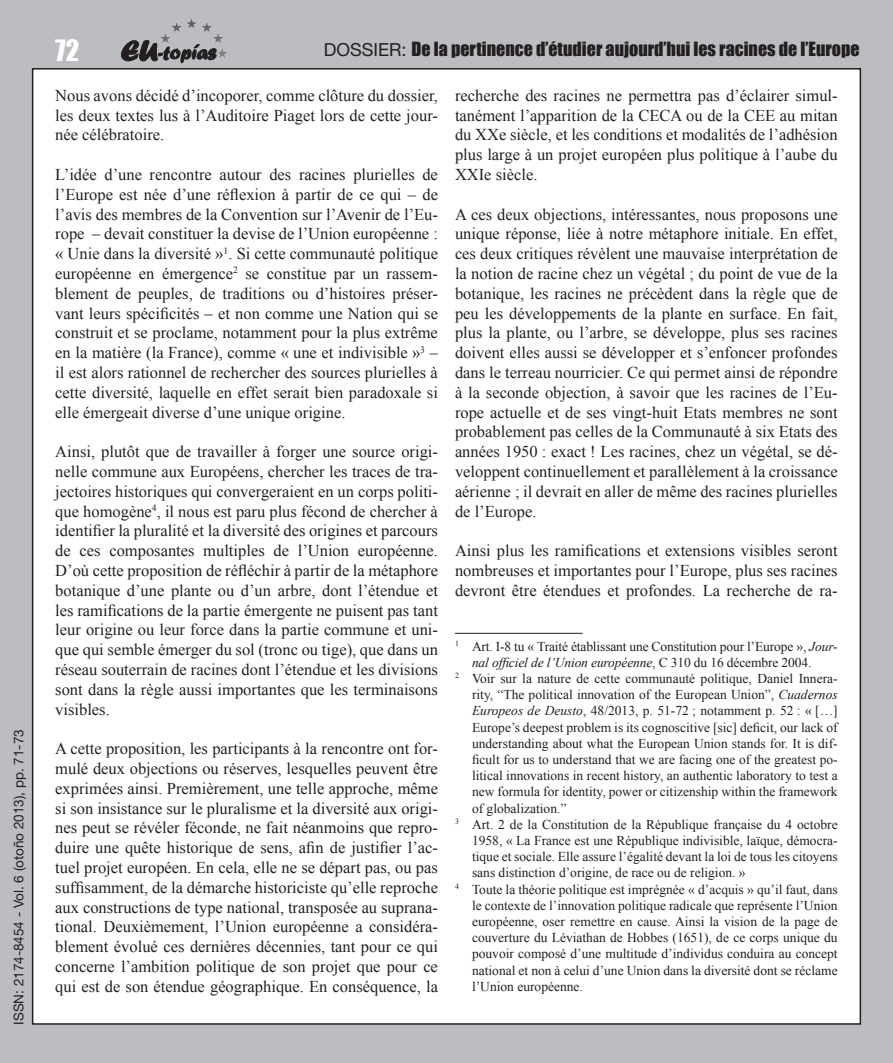
<style>
.page{position:relative;width:893px;height:1063px;background:#bcbdc0}
.page>*{position:absolute;margin:0;border:0;box-sizing:border-box;transform-origin:0 0}
.t1{font:27px "Impact";color:#fff}
.t2{font:18px "Impact";color:#231f20}
.t3{font:16.5px/19.8px "Times New Roman";color:#231f20;text-align:justify}
.t4{font:13.5px "Times New Roman";color:#231f20}
.t5{font:italic 13.5px "Times New Roman";letter-spacing:-.01em;color:#231f20}
.t6{font:13.5px "Helvetica Neue";color:#231f20}
.s1{font-family:"Helvetica Neue"}
.s2{font-style:italic}
.s3{font-style:normal}
</style>
<div class="page">
<div style="left:33px;top:69px;width:827px;height:955px;background:#fff"></div>
<svg style="left:121px;top:40px;width:95px;height:23px"></svg>
<hr style="left:161px;top:19px;width:66px;height:1px;background:#58595b">
<hr style="left:161px;top:20px;width:66px;height:1px;background:#59595c">
<hr style="left:161px;top:21px;width:66px;height:1px;background:#5a5a5d">
<hr style="left:161px;top:22px;width:66px;height:1px;background:#5c5c5f">
<hr style="left:161px;top:23px;width:66px;height:1px;background:#5d5d60">
<hr style="left:161px;top:24px;width:66px;height:1px;background:#5f5f62">
<hr style="left:161px;top:25px;width:66px;height:1px;background:#606063">
<hr style="left:161px;top:26px;width:66px;height:1px;background:#626265">
<hr style="left:161px;top:27px;width:66px;height:1px;background:#636366">
<hr style="left:161px;top:28px;width:66px;height:1px;background:#646467">
<hr style="left:161px;top:29px;width:66px;height:1px;background:#656568">
<hr style="left:161px;top:30px;width:66px;height:1px;background:#666669">
<hr style="left:161px;top:31px;width:66px;height:1px;background:#67676a">
<hr style="left:161px;top:32px;width:66px;height:1px;background:#68686b">
<hr style="left:161px;top:33px;width:66px;height:1px;background:#696a6d">
<hr style="left:161px;top:34px;width:66px;height:1px;background:#6a6b6e">
<hr style="left:161px;top:35px;width:66px;height:1px;background:#6c6c6f">
<hr style="left:161px;top:36px;width:66px;height:1px;background:#6c6d70">
<hr style="left:161px;top:37px;width:66px;height:1px;background:#6e6f72">
<hr style="left:161px;top:38px;width:66px;height:1px;background:#6f7073">
<hr style="left:161px;top:39px;width:66px;height:1px;background:#707174">
<hr style="left:161px;top:40px;width:66px;height:1px;background:#717275">
<hr style="left:161px;top:41px;width:66px;height:1px;background:#727376">
<hr style="left:161px;top:42px;width:66px;height:1px;background:#737477">
<hr style="left:161px;top:43px;width:66px;height:1px;background:#747578">
<hr style="left:161px;top:44px;width:66px;height:1px;background:#75777a">
<hr style="left:161px;top:45px;width:66px;height:1px;background:#76787b">
<hr style="left:161px;top:46px;width:66px;height:1px;background:#78797c">
<hr style="left:161px;top:47px;width:66px;height:1px;background:#787a7d">
<hr style="left:161px;top:48px;width:66px;height:1px;background:#7a7c7f">
<hr style="left:161px;top:49px;width:66px;height:1px;background:#7b7d80">
<hr style="left:161px;top:50px;width:66px;height:1px;background:#7b7d80">
<hr style="left:161px;top:51px;width:66px;height:1px;background:#7d7f82">
<hr style="left:161px;top:52px;width:66px;height:1px;background:#7e8083">
<hr style="left:161px;top:53px;width:66px;height:1px;background:#7f8184">
<hr style="left:161px;top:54px;width:66px;height:1px;background:#818386">
<hr style="left:161px;top:55px;width:66px;height:1px;background:#818386">
<hr style="left:161px;top:56px;width:66px;height:1px;background:#828487">
<hr style="left:161px;top:57px;width:66px;height:1px;background:#848689">
<hr style="left:455px;top:633px;width:128px;height:1px;background:#231f20">
<p class="t6" style="left:11px;top:1025px;width:297px;rotate:-90deg">ISSN: 2174-8454 - Vol. 6 (otoño 2013), pp. 71-73</p>
<h1 class="t1" style="left:55px;top:29px;width:26px">72</h1>
<p class="t2" style="left:324px;top:35px;width:537px"><span class="s1">DOSSIER:</span> De la pertinence d’étudier aujourd’hui les racines de l’Europe</p>
<p class="t3" style="left:55px;top:85px;width:384px">Nous avons décidé d’incoporer, comme clôture du dossier, les deux textes lus à l’Auditoire Piaget lors de cette jour&shy;née célébratoire.</p>
<p class="t3" style="left:55px;top:164px;width:384px">L’idée d’une rencontre autour des racines plurielles de l’Europe est née d’une réflexion à partir de ce qui – de l’avis des membres de la Convention sur l’Avenir de l’Eu&shy;rope – devait constituer la devise de l’Union européenne : « Unie dans la diversité »<sup>1</sup>. Si cette communauté politique européenne en émergence<sup>2</sup> se constitue par un rassem&shy;blement de peuples, de traditions ou d’histoires préser&shy;vant leurs spécificités – et non comme une Nation qui se construit et se proclame, notamment pour la plus extrême en la matière (la France), comme « une et indivisible »<sup>3</sup> – il est alors rationnel de rechercher des sources plurielles à cette diversité, laquelle en effet serait bien paradoxale si elle émergeait diverse d’une unique origine.</p>
<p class="t3" style="left:55px;top:441px;width:384px">Ainsi, plutôt que de travailler à forger une source origi&shy;nelle commune aux Européens, chercher les traces de tra&shy;jectoires historiques qui convergeraient en un corps politi&shy;que homogène<sup>4</sup>, il nous est paru plus fécond de chercher à identifier la pluralité et la diversité des origines et parcours de ces composantes multiples de l’Union européenne.<br>D’où cette proposition de réfléchir à partir de la métaphore botanique d’une plante ou d’un arbre, dont l’étendue et les ramifications de la partie émergente ne puisent pas tant leur origine ou leur force dans la partie commune et uni&shy;que qui semble émerger du sol (tronc ou tige), que dans un réseau souterrain de racines dont l’étendue et les divisions sont dans la règle aussi importantes que les terminaisons visibles.</p>
<p class="t3" style="left:55px;top:738px;width:384px">A cette proposition, les participants à la rencontre ont for&shy;mulé deux objections ou réserves, lesquelles peuvent être exprimées ainsi. Premièrement, une telle approche, même si son insistance sur le pluralisme et la diversité aux origi&shy;nes peut se révéler féconde, ne fait néanmoins que repro&shy;duire une quête historique de sens, afin de justifier l’ac&shy;tuel projet européen. En cela, elle ne se départ pas, ou pas suffisamment, de la démarche historiciste qu’elle reproche aux constructions de type national, transposée au suprana&shy;tional. Deuxièmement, l’Union européenne a considéra&shy;blement évolué ces dernières décennies, tant pour ce qui concerne l’ambition politique de son projet que pour ce qui est de son étendue géographique. En conséquence, la</p>
<p class="t3" style="left:455px;top:85px;width:384px">recherche des racines ne permettra pas d’éclairer simul&shy;tanément l’apparition de la CECA ou de la CEE au mitan du XXe siècle, et les conditions et modalités de l’adhésion plus large à un projet européen plus politique à l’aube du XXIe siècle.</p>
<p class="t3" style="left:455px;top:204px;width:384px">A ces deux objections, intéressantes, nous proposons une unique réponse, liée à notre métaphore initiale. En effet, ces deux critiques révèlent une mauvaise interprétation de la notion de racine chez un végétal ; du point de vue de la botanique, les racines ne précèdent dans la règle que de peu les développements de la plante en surface. En fait, plus la plante, ou l’arbre, se développe, plus ses racines doivent elles aussi se développer et s’enfoncer profondes dans le terreau nourricier. Ce qui permet ainsi de répondre à la seconde objection, à savoir que les racines de l’Eu&shy;rope actuelle et de ses vingt-huit Etats membres ne sont probablement pas celles de la Communauté à six Etats des années 1950 : exact ! Les racines, chez un végétal, se dé&shy;veloppent continuellement et parallèlement à la croissance aérienne ; il devrait en aller de même des racines plurielles de l’Europe.</p>
<p class="t3" style="left:455px;top:540px;width:384px">Ainsi plus les ramifications et extensions visibles seront nombreuses et importantes pour l’Europe, plus ses racines devront être étendues et profondes. La recherche de ra-</p>
<p class="t4" style="left:455px;top:637px;width:384px"><sup>1</sup> Art. I-8 tu « Traité établissant une Constitution pour l’Europe », <span class="s2">Jour-</span></p>
<p class="t5" style="left:472px;top:653px;width:341px">nal officiel de l’Union européenne<span class="s3">, C 310 du 16 décembre 2004.</span></p>
<p class="t4" style="left:455px;top:669px;width:384px"><sup>2</sup> Voir sur la nature de cette communauté politique, Daniel Innera-</p>
<p class="t4" style="left:472px;top:686px;width:367px">rity, “The political innovation of the European Union”, <span class="s2">Cuadernos</span></p>
<p class="t4" style="left:472px;top:702px;width:367px"><span class="s2">Europeos de Deusto</span>, 48/2013, p. 51-72 ; notamment p. 52 : « […]</p>
<p class="t4" style="left:472px;top:718px;width:367px">Europe’s deepest problem is its cognoscitive [sic] deficit, our lack of</p>
<p class="t4" style="left:472px;top:734px;width:367px">understanding about what the European Union stands for. It is dif-</p>
<p class="t4" style="left:472px;top:750px;width:367px">ficult for us to understand that we are facing one of the greatest po-</p>
<p class="t4" style="left:472px;top:767px;width:367px">litical innovations in recent history, an authentic laboratory to test a</p>
<p class="t4" style="left:472px;top:783px;width:367px">new formula for identity, power or citizenship within the framework</p>
<p class="t4" style="left:472px;top:799px;width:96px">of globalization.”</p>
<p class="t4" style="left:455px;top:815px;width:384px"><sup>3</sup> Art. 2 de la Constitution de la République française du 4 octobre</p>
<p class="t4" style="left:472px;top:831px;width:367px">1958, « La France est une République indivisible, laïque, démocra-</p>
<p class="t4" style="left:472px;top:848px;width:367px">tique et sociale. Elle assure l’égalité devant la loi de tous les citoyens</p>
<p class="t4" style="left:472px;top:864px;width:275px">sans distinction d’origine, de race ou de religion. »</p>
<p class="t4" style="left:455px;top:880px;width:384px"><sup>4</sup> Toute la théorie politique est imprégnée « d’acquis » qu’il faut, dans</p>
<p class="t4" style="left:472px;top:896px;width:367px">le contexte de l’innovation politique radicale que représente l’Union</p>
<p class="t4" style="left:472px;top:912px;width:367px">européenne, oser remettre en cause. Ainsi la vision de la page de</p>
<p class="t4" style="left:472px;top:929px;width:367px">couverture du Léviathan de Hobbes (1651), de ce corps unique du</p>
<p class="t4" style="left:472px;top:945px;width:367px">pouvoir composé d’une multitude d’individus conduira au concept</p>
<p class="t4" style="left:472px;top:961px;width:367px">national et non à celui d’une Union dans la diversité dont se réclame</p>
<p class="t4" style="left:472px;top:977px;width:112px">l’Union européenne.</p>
</div>
